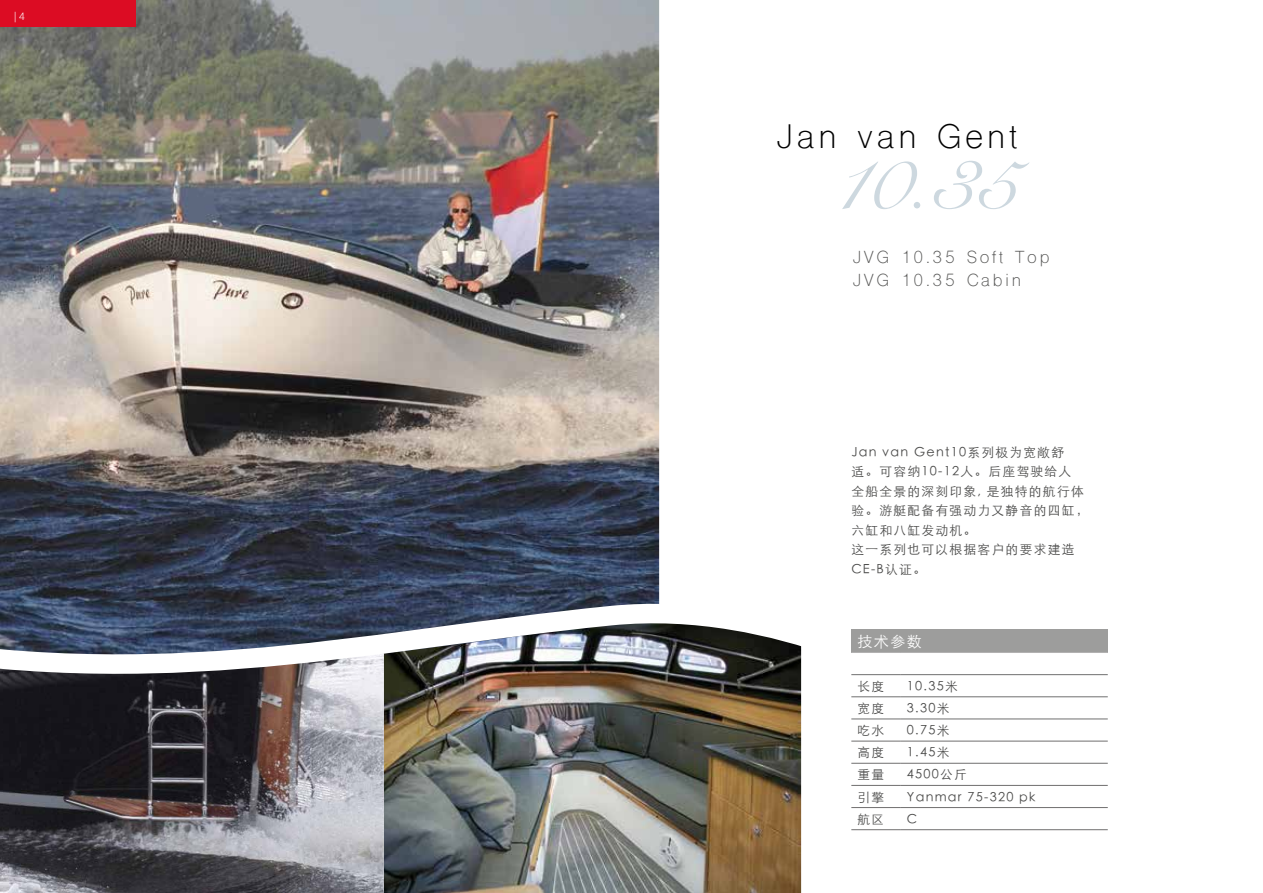
<style>
.page{position:relative;width:1263px;height:893px;background:#fff}
.page>*{position:absolute;margin:0;border:0;box-sizing:border-box;transform-origin:0 0}
.t1{font:88.65px "Snell Roundhand";color:#cdd8df}
.t2{font:32.25px "Shree Dev 0714";letter-spacing:.13em;color:#000}
.t3{font:16.5px/22.5px "Shree Dev 0714";letter-spacing:.17em;color:#575756}
.t4{font:300 15px "ST Heiti SC";color:#fff}
.t5{font:300 12.75px/19.5px "ST Heiti SC";letter-spacing:.1em;color:#4a4a49}
.t6{font:300 10.5px "Helvetica Neue";color:#fff}
</style>
<div class="page">
<img style="left:0;top:0;width:659px;height:444px">
<div style="left:0;top:0;width:135px;height:26px;background:#dc0c23"></div>
<img style="left:0;top:444px;width:949px;height:449px">
<div style="left:851px;top:629px;width:257px;height:23px;background:#9d9d9c"></div>
<hr style="left:851px;top:674px;width:50px;height:1px;background:#706f6f">
<hr style="left:901px;top:674px;width:207px;height:1px;background:#706f6f">
<hr style="left:851px;top:696px;width:50px;height:1px;background:#706f6f">
<hr style="left:901px;top:696px;width:207px;height:1px;background:#706f6f">
<hr style="left:851px;top:719px;width:50px;height:1px;background:#706f6f">
<hr style="left:901px;top:719px;width:207px;height:1px;background:#706f6f">
<hr style="left:851px;top:741px;width:50px;height:1px;background:#706f6f">
<hr style="left:901px;top:741px;width:207px;height:1px;background:#706f6f">
<hr style="left:851px;top:763px;width:50px;height:1px;background:#706f6f">
<hr style="left:901px;top:763px;width:207px;height:1px;background:#706f6f">
<hr style="left:851px;top:785px;width:50px;height:1px;background:#706f6f">
<hr style="left:901px;top:785px;width:207px;height:1px;background:#706f6f">
<hr style="left:851px;top:807px;width:50px;height:1px;background:#706f6f">
<hr style="left:901px;top:807px;width:207px;height:1px;background:#706f6f">
<hr style="left:851px;top:829px;width:50px;height:1px;background:#706f6f">
<hr style="left:901px;top:829px;width:207px;height:1px;background:#706f6f">
<hr style="left:851px;top:652px;width:50px;height:1px;background:#b3b2b2">
<hr style="left:901px;top:652px;width:207px;height:1px;background:#b3b2b2">
<p class="t6" style="left:14px;top:10px;width:13px">| 4</p>
<h2 class="t2" style="left:777px;top:117px;width:241px">Jan van Gent</h2>
<h1 class="t1" style="left:832px;top:129px;width:186px">10.35</h1>
<p class="t3" style="left:853px;top:248px;width:198px">JVG 10.35 Soft Top<br>JVG 10.35 Cabin</p>
<p class="t5" style="left:851px;top:441px;width:239px">Jan van Gent10系列极为宽敞舒<br>适。可容纳10-12人。后座驾驶给人<br>全船全景的深刻印象, 是独特的航行体验。游艇配备有强动力又静音的四缸，六缸和八缸发动机。<br>这一系列也可以根据客户的要求建造<br>CE-B认证。</p>
<p class="t4" style="left:857px;top:628px;width:66px">技术参数</p>
<p class="t5" style="left:857px;top:675px;width:28px">长度</p>
<p class="t5" style="left:907px;top:675px;width:52px">10.35米</p>
<p class="t5" style="left:857px;top:697px;width:28px">宽度</p>
<p class="t5" style="left:907px;top:697px;width:44px">3.30米</p>
<p class="t5" style="left:857px;top:719px;width:28px">吃水</p>
<p class="t5" style="left:907px;top:719px;width:44px">0.75米</p>
<p class="t5" style="left:857px;top:741px;width:28px">高度</p>
<p class="t5" style="left:907px;top:741px;width:44px">1.45米</p>
<p class="t5" style="left:857px;top:764px;width:28px">重量</p>
<p class="t5" style="left:907px;top:764px;width:62px">4500公斤</p>
<p class="t5" style="left:857px;top:786px;width:28px">引擎</p>
<p class="t5" style="left:907px;top:786px;width:130px">Yanmar 75-320 pk</p>
<p class="t5" style="left:857px;top:808px;width:28px">航区</p>
<p class="t5" style="left:907px;top:808px;width:12px">C</p>
</div>
